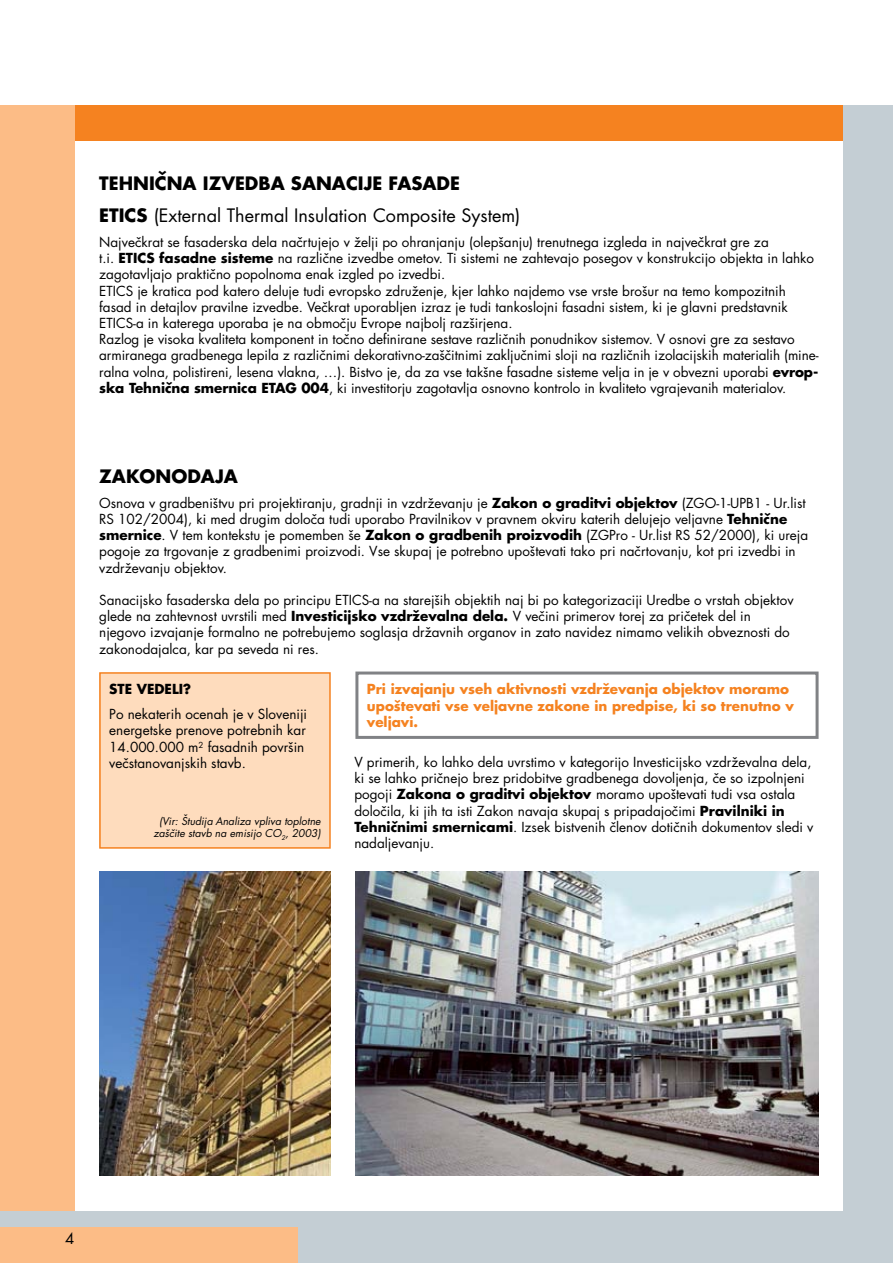
<style>
.page{position:relative;width:893px;height:1263px;background:#fff}
.page>*{position:absolute;margin:0;border:0;box-sizing:border-box;transform-origin:0 0}
.t1{font:18px/32.4px "SS Futura";color:#000}
.t2{font:700 18px "SS Futura";color:#000}
.t3{font:15px "SS Futura";color:#000}
.t4{font:13.5px/16.2px "SS Futura";color:#000}
.t5{font:700 13.5px/16.2px "SS Futura";color:#f58220}
.t6{font:700 13.5px "SS Futura";color:#000}
.t7{font:italic 10.5px/12.8px "SS Futura";color:#000;text-align:center}
.s1{font-weight:700}
</style>
<div class="page">
<hr style="left:0;top:52px;width:893px;height:1px;background:#939598">
<hr style="left:74px;top:0;width:1px;height:1263px;background:#939598">
<hr style="left:149px;top:0;width:1px;height:1263px;background:#939598">
<hr style="left:223px;top:0;width:1px;height:1263px;background:#939598">
<hr style="left:297px;top:0;width:1px;height:1263px;background:#ec008c">
<hr style="left:372px;top:0;width:1px;height:1263px;background:#939598">
<hr style="left:446px;top:0;width:1px;height:1263px;background:#939598">
<hr style="left:521px;top:0;width:1px;height:1263px;background:#939598">
<hr style="left:595px;top:0;width:1px;height:1263px;background:#ec008c">
<hr style="left:670px;top:0;width:1px;height:1263px;background:#939598">
<hr style="left:744px;top:0;width:1px;height:1263px;background:#939598">
<hr style="left:818px;top:0;width:1px;height:1263px;background:#939598">
<div style="left:0;top:105px;width:893px;height:1158px;background:#c4ced4"></div>
<div style="left:74px;top:105px;width:769px;height:1105px;background:#fff"></div>
<div style="left:74px;top:105px;width:769px;height:35px;background:#f58220"></div>
<div style="left:0;top:1228px;width:298px;height:35px;background:#fcbc86"></div>
<div style="left:0;top:105px;width:74px;height:1105px;background:#fcbc86"></div>
<div style="left:100px;top:673px;width:230px;height:175px;background:#fedcbd"></div>
<div style="left:99px;top:672px;width:232px;height:177px;border:2px solid #f58220"></div>
<div style="left:355px;top:671px;width:464px;height:68px;border:3px solid #808285"></div>
<img style="left:356px;top:872px;width:463px;height:303px">
<img style="left:99px;top:872px;width:232px;height:303px">
<h1 class="t1" style="left:99px;top:167px;width:423px"><span class="s1">TEHNI^NA IZVEDBA SANACIJE FASADE<br>ETICS</span> (External Thermal Insulation Composite System)</h1>
<p class="t4" style="left:99px;top:234px;width:721px">Najve~krat se fasaderska dela na~rtujejo v želji po ohranjanju (olep{anju) trenutnega izgleda in najve~krat gre za<br>t.i. <span class="s1">ETICS fasadne sisteme</span> na razli~ne izvedbe ometov. Ti sistemi ne zahtevajo posegov v konstrukcijo objekta in lahko zagotavljajo prakti~no popolnoma enak izgled po izvedbi.<br>ETICS je kratica pod katero deluje tudi evropsko združenje, kjer lahko najdemo vse vrste bro{ur na temo kompozitnih fasad in detajlov pravilne izvedbe. Ve~krat uporabljen izraz je tudi tankoslojni fasadni sistem, ki je glavni predstavnik ETICS-a in katerega uporaba je na obmo~ju Evrope najbolj raz{irjena.<br>Razlog je visoka kvaliteta komponent in to~no definirane sestave razli~nih ponudnikov sistemov. V osnovi gre za sestavo armiranega gradbenega lepila z razli~nimi dekorativno-za{~itnimi zaklju~nimi sloji na razli~nih izolacijskih materialih (mine&shy;ralna volna, polistireni, lesena vlakna, …). Bistvo je, da za vse tak{ne fasadne sisteme velja in je v obvezni uporabi <span class="s1">evrop&shy;ska Tehni~na smernica ETAG 004</span>, ki investitorju zagotavlja osnovno kontrolo in kvaliteto vgrajevanih materialov.</p>
<h1 class="t2" style="left:99px;top:464px;width:140px">ZAKONODAJA</h1>
<p class="t4" style="left:99px;top:495px;width:710px">Osnova v gradbeni{tvu pri projektiranju, gradnji in vzdrževanju je <span class="s1">Zakon o graditvi objektov</span> (ZGO-1-UPB1 - Ur.list RS 102/2004), ki med drugim dolo~a tudi uporabo Pravilnikov v pravnem okviru katerih delujejo veljavne <span class="s1">Tehni~ne smernice</span>. V tem kontekstu je pomemben {e <span class="s1">Zakon o gradbenih proizvodih</span> (ZGPro - Ur.list RS 52/2000), ki ureja pogoje za trgovanje z gradbenimi proizvodi. Vse skupaj je potrebno upo{tevati tako pri na~rtovanju, kot pri izvedbi in vzdrževanju objektov.</p>
<p class="t4" style="left:99px;top:592px;width:696px">Sanacijsko fasaderska dela po principu ETICS-a na starej{ih objektih naj bi po kategorizaciji Uredbe o vrstah objektov glede na zahtevnost uvrstili med <span class="s1">Investicijsko vzdrževalna dela.</span> V ve~ini primerov torej za pri~etek del in njegovo izvajanje formalno ne potrebujemo soglasja državnih organov in zato navidez nimamo velikih obveznosti do zakonodajalca, kar pa seveda ni res.</p>
<p class="t6" style="left:109px;top:680px;width:83px">STE VEDELI?</p>
<p class="t4" style="left:109px;top:706px;width:199px">Po nekaterih ocenah je v Sloveniji energetske prenove potrebnih kar<br>14.000.000 m<sup>2</sup> fasadnih povr{in ve~stanovanjskih stavb.</p>
<p class="t7" style="left:153px;top:814px;width:169px">(Vir: Študija Analiza vpliva toplotne za{~ite stavb na emisijo CO<sub>2</sub>, 2003)</p>
<p class="t5" style="left:367px;top:681px;width:428px">Pri izvajanju vseh aktivnosti vzdrževanja objektov moramo upo{tevati vse veljavne zakone in predpise, ki so trenutno v veljavi.</p>
<p class="t4" style="left:354px;top:754px;width:461px">V primerih, ko lahko dela uvrstimo v kategorijo Investicijsko vzdrževalna dela, ki se lahko pri~nejo brez pridobitve gradbenega dovoljenja, ~e so izpolnjeni pogoji <span class="s1">Zakona o graditvi objektov</span> moramo upo{tevati tudi vsa ostala dolo~ila, ki jih ta isti Zakon navaja skupaj s pripadajo~imi <span class="s1">Pravilniki in Tehni~nimi smernicami</span>. Izsek bistvenih ~lenov doti~nih dokumentov sledi v nadaljevanju.</p>
<p class="t3" style="left:65px;top:1228px;width:11px">4</p>
</div>
